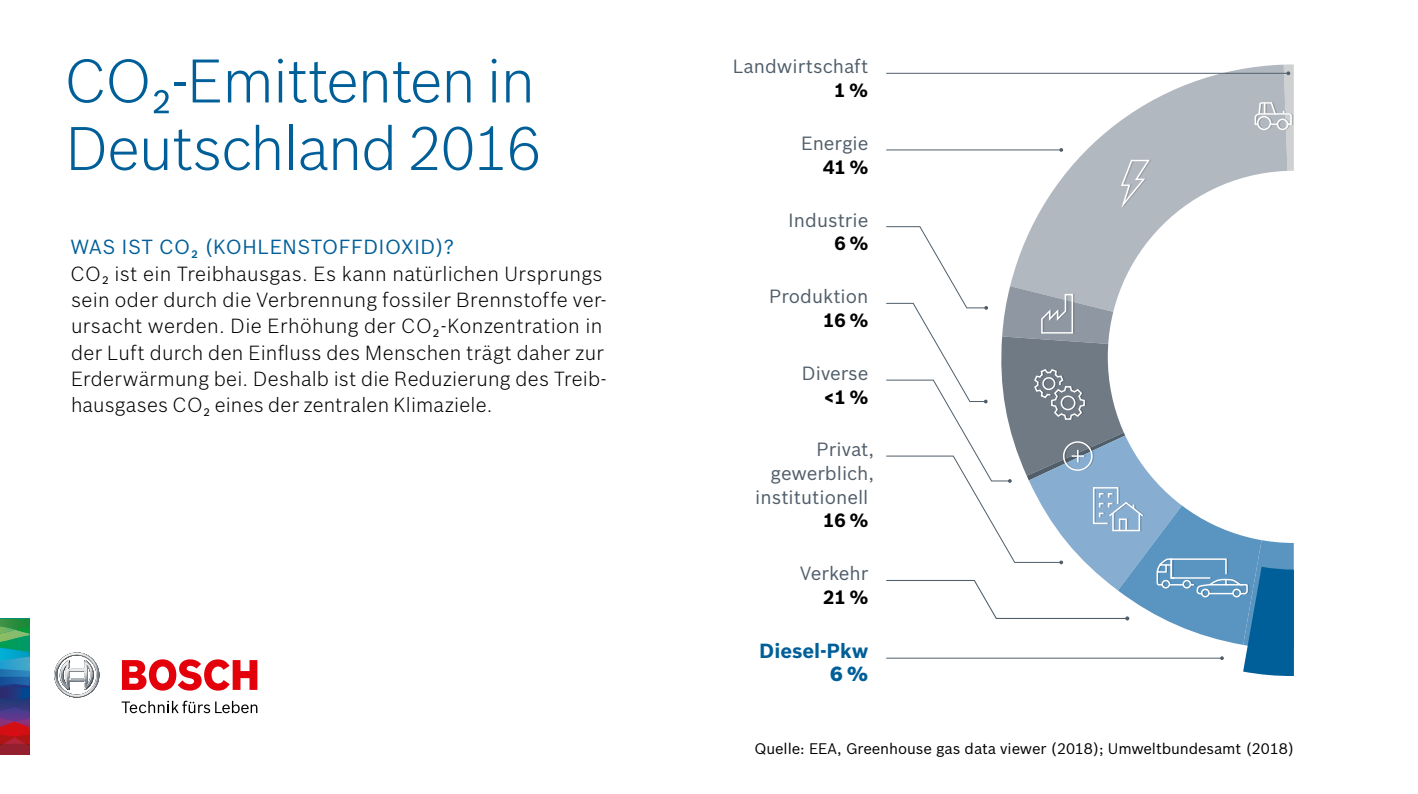
<style>
.page{position:relative;width:1418px;height:794px;background:#fff}
.page>*{position:absolute;margin:0;border:0;box-sizing:border-box;transform-origin:0 0}
.t1{font:300 60px/67.5px "Bosch Sans";letter-spacing:-.02em;color:#005f98}
.t2{font:300 20px/26.2px "Bosch Sans";letter-spacing:.015em;color:#000}
.t3{font:20px "Bosch Sans";letter-spacing:.02em;color:#005f98}
.t4{font:700 20px "Bosch Sans";color:#005f98}
.t5{font:900 20px "Bosch Sans";color:#005f98}
.t6{font:18.75px "Bosch Sans";color:#505e6a}
.t7{font:700 18.75px "Bosch Sans";color:#000}
.t8{font:15px "Bosch Sans";letter-spacing:-.005em;color:#000}
</style>
<div class="page">
<svg style="left:886px;top:64px;width:407px;height:612px"></svg>
<svg style="left:0;top:619px;width:30px;height:135px"></svg>
<svg style="left:54px;top:652px;width:45px;height:45px"></svg>
<svg style="left:122px;top:659px;width:135px;height:31px"></svg>
<svg style="left:121px;top:700px;width:136px;height:13px"></svg>
<h1 class="t1" style="left:64px;top:46px;width:478px">CO₂-Emittenten in<br>Deutschland 2016</h1>
<p class="t3" style="left:70px;top:235px;width:385px">WAS IST CO₂ (KOHLENSTOFFDIOXID)?</p>
<p class="t2" style="left:71px;top:260px;width:537px">CO₂ ist ein Treibhausgas. Es kann natürlichen Ursprungs sein oder durch die Verbrennung fossiler Brennstoffe ver&shy;ursacht werden. Die Erhöhung der CO₂-Konzentration in der Luft durch den Einfluss des Menschen trägt daher zur Erderwärmung bei. Deshalb ist die Reduzierung des Treib&shy;hausgases CO₂ eines der zentralen Klimaziele.</p>
<p class="t6" style="left:732px;top:55px;width:137px">Landwirtschaft</p>
<p class="t7" style="left:834px;top:79px;width:36px">1%</p>
<p class="t6" style="left:801px;top:131px;width:69px">Energie</p>
<p class="t7" style="left:823px;top:155px;width:47px">41%</p>
<p class="t6" style="left:788px;top:208px;width:82px">Industrie</p>
<p class="t7" style="left:834px;top:232px;width:36px">6 %</p>
<p class="t6" style="left:769px;top:285px;width:101px">Produktion</p>
<p class="t7" style="left:823px;top:309px;width:47px">16 %</p>
<p class="t6" style="left:802px;top:362px;width:68px">Diverse</p>
<p class="t7" style="left:823px;top:385px;width:46px">&lt;1 %</p>
<p class="t6" style="left:816px;top:437px;width:59px">Privat,</p>
<p class="t6" style="left:770px;top:461px;width:105px">gewerblich,</p>
<p class="t6" style="left:755px;top:485px;width:115px">institutionell</p>
<p class="t7" style="left:823px;top:509px;width:47px">16 %</p>
<p class="t6" style="left:800px;top:562px;width:70px">Verkehr</p>
<p class="t7" style="left:823px;top:586px;width:47px">21 %</p>
<p class="t4" style="left:759px;top:638px;width:111px">Diesel-Pkw</p>
<p class="t5" style="left:830px;top:661px;width:40px">6 %</p>
<p class="t8" style="left:754px;top:739px;width:541px">Quelle: EEA, Greenhouse gas data viewer (2018); Umweltbundesamt (2018)</p>
</div>
